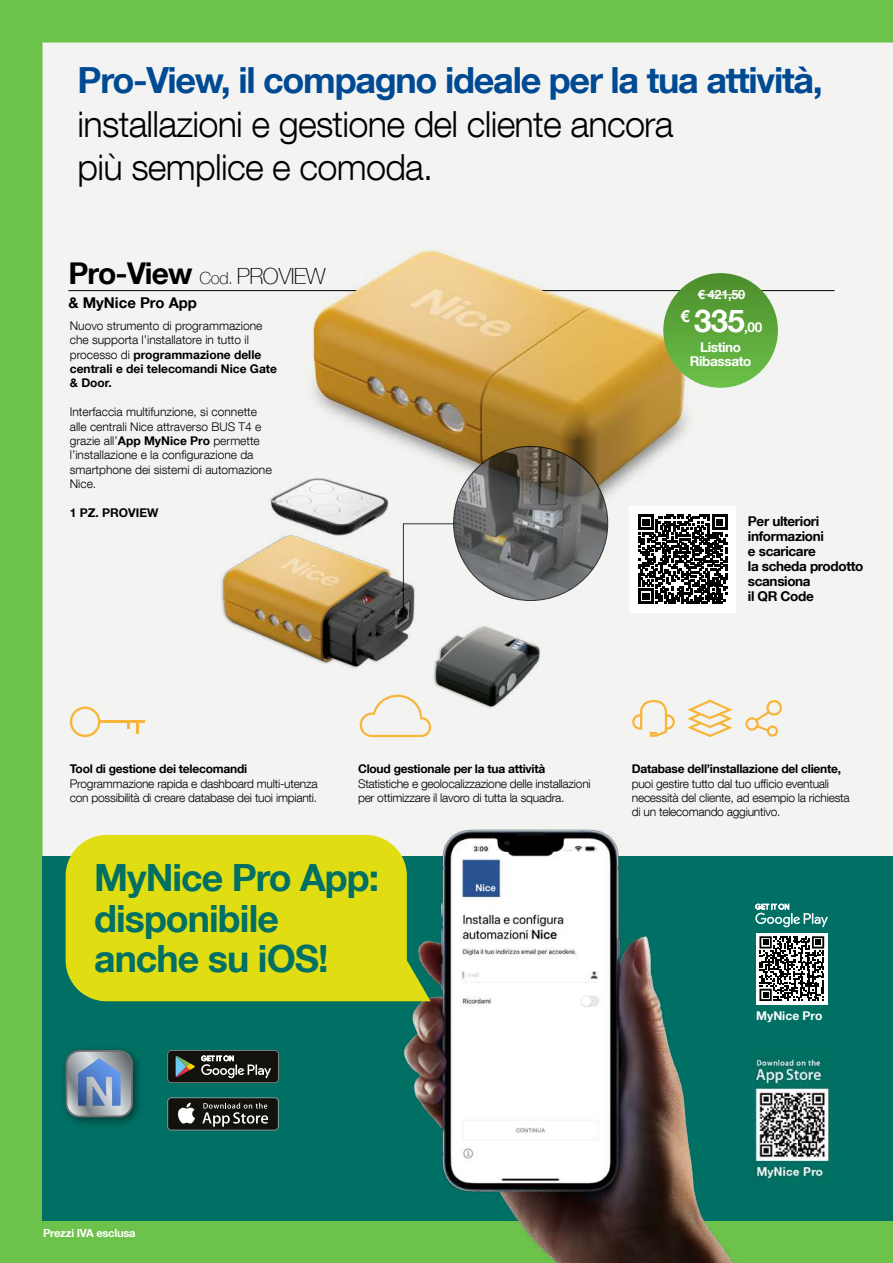
<style>
.page{position:relative;width:893px;height:1263px;background:#6cc24a}
.page>*{position:absolute;margin:0;border:0;box-sizing:border-box;transform-origin:0 0}
.t1{font:700 37.5px/40.5px "Helvetica Neue LT Com";letter-spacing:-.025em;color:#006f64}
.t2{font:300 36px/43.2px "Helvetica Neue LT Com";letter-spacing:-.02em;color:#000}
.t3{font:700 36px "Helvetica Neue LT Com";letter-spacing:-.035em;color:#004a93}
.t4{font:700 31.35px "Helvetica Neue LT Com";color:#fff}
.t5{font:700 30px "Helvetica Neue LT Com";letter-spacing:-.025em;color:#000}
.t6{font:700 14.85px "Helvetica Neue LT Com";color:#000}
.t7{font:700 13.65px "Helvetica Neue LT Com";color:#fff}
.t8{font:700 13.5px/15px "Helvetica Neue LT Com";letter-spacing:-.025em;color:#000}
.t9{font:700 13.5px/13.5px "Helvetica Neue LT Com";letter-spacing:-.025em;color:#fff;text-align:center}
.t10{font:700 12.75px "Helvetica Neue LT Com";color:#fff}
.t11{font:300 12px/14.4px "Helvetica Neue LT Com";color:#000}
.t12{font:300 12px/14.4px "Helvetica Neue LT Com";letter-spacing:-.02em;color:#000}
.t13{font:700 12px "Helvetica Neue LT Com";letter-spacing:-.02em;color:#000}
.t14{font:700 12px "Helvetica Neue LT Com";color:#000}
.t15{font:700 12px "Helvetica Neue LT Com";color:#fff}
.t16{font:700 11.25px "Helvetica Neue LT Com";letter-spacing:-.025em;color:#fff}
.s1{font-weight:100;font-size:16.8px}
.s2{font-weight:100;font-size:22.35px}
.s3{font-weight:700}
</style>
<div class="page">
<div style="left:43px;top:43px;width:850px;height:813px;background:#f3f3f2"></div>
<div style="left:630px;top:506px;width:106px;height:106px;background:#fff"></div>
<svg style="left:638px;top:515px;width:89px;height:89px"></svg>
<div style="left:43px;top:856px;width:850px;height:364px;background:#006f64"></div>
<hr style="left:68px;top:290px;width:766px;height:1px;background:#000">
<div style="left:271px;top:227px;width:438px;height:287px;background:#f3f3f2"></div>
<img style="left:210px;top:450px;width:382px;height:260px">
<svg style="left:403px;top:523px;width:56px;height:91px"></svg>
<img style="left:314px;top:251px;width:370px;height:245px">
<img style="left:454px;top:446px;width:154px;height:154px;border-radius:77px">
<svg style="left:360px;top:695px;width:71px;height:7px"></svg>
<svg style="left:70px;top:706px;width:30px;height:31px"></svg>
<hr style="left:100px;top:721px;width:45px;height:2px;background:#f8b53c">
<svg style="left:137px;top:723px;width:2px;height:10px"></svg>
<svg style="left:127px;top:723px;width:3px;height:6px"></svg>
<svg style="left:685px;top:698px;width:50px;height:4px"></svg>
<svg style="left:744px;top:699px;width:39px;height:39px"></svg>
<svg style="left:631px;top:699px;width:45px;height:3px"></svg>
<img style="left:221px;top:702px;width:516px;height:561px">
<svg style="left:167px;top:1050px;width:112px;height:33px"></svg>
<div style="left:61px;top:1045px;width:83px;height:83px;background:#000;opacity:.45"></div>
<svg style="left:67px;top:1051px;width:65px;height:65px"></svg>
<div style="left:66px;top:1050px;width:67px;height:67px;border:2px solid #706f6f;border-radius:13px"></div>
<div style="left:167px;top:1097px;width:112px;height:33px;background:#378279;border-radius:4px"></div>
<div style="left:168px;top:1098px;width:110px;height:32px;background:#13110c;border-radius:3px"></div>
<svg style="left:178px;top:1102px;width:17px;height:22px"></svg>
<svg style="left:202px;top:1103px;width:66px;height:24px"></svg>
<svg style="left:66px;top:835px;width:365px;height:166px;fill:#e0de12"></svg>
<div style="left:663px;top:273px;width:115px;height:115px;background:linear-gradient(to bottom,#4e8e2e,#6cc14a);border-radius:57px"></div>
<hr style="left:698px;top:294px;width:47px;height:1px;background:#fff">
<img style="left:749px;top:1056px;width:83px;height:126px">
<svg style="left:755px;top:904px;width:73px;height:23px"></svg>
<div style="left:756px;top:933px;width:72px;height:71px;background:#fff"></div>
<svg style="left:759px;top:936px;width:65px;height:65px"></svg>
<h2 class="t3" style="left:78px;top:58px;width:747px">Pro-View, il compagno ideale per la tua attività,</h2>
<h2 class="t2" style="left:78px;top:101px;width:597px">installazioni e gestione del cliente ancora più semplice e comoda.</h2>
<h3 class="t5" style="left:68px;top:254px;width:259px">Pro-View <span class="s1">Cod.</span> <span class="s2">PROVIEW</span></h3>
<p class="t6" style="left:68px;top:293px;width:130px">&amp; MyNice Pro App</p>
<p class="t11" style="left:70px;top:318px;width:209px">Nuovo strumento di programmazione che supporta l’installatore in tutto il processo di <span class="s3">programmazione delle centrali e dei telecomandi Nice Gate &amp; Door.</span></p>
<p class="t11" style="left:70px;top:404px;width:203px">Interfaccia multifunzione, si connette alle centrali Nice attraverso BUS T4 e grazie all’<span class="s3">App MyNice Pro</span> permette l’installazione e la configurazione da smartphone dei sistemi di automazione Nice.</p>
<p class="t14" style="left:70px;top:505px;width:90px">1 PZ. PROVIEW</p>
<p class="t10" style="left:698px;top:286px;width:49px">€ 421,50</p>
<h3 class="t4" style="left:680px;top:301px;width:66px"><sup>€</sup> 335</h3>
<p class="t7" style="left:744px;top:318px;width:20px">,00</p>
<p class="t9" style="left:690px;top:340px;width:63px">Listino<br>Ribassato</p>
<p class="t8" style="left:748px;top:513px;width:117px">Per ulteriori informazioni<br>e scaricare<br>la scheda prodotto scansiona<br>il QR Code</p>
<p class="t13" style="left:70px;top:761px;width:179px">Tool di gestione dei telecomandi</p>
<p class="t12" style="left:70px;top:776px;width:249px">Programmazione rapida e dashboard multi-utenza con possibilità di creare database dei tuoi impianti.</p>
<p class="t13" style="left:358px;top:761px;width:189px">Cloud gestionale per la tua attività</p>
<p class="t12" style="left:358px;top:776px;width:234px">Statistiche e geolocalizzazione delle installazioni per ottimizzare il lavoro di tutta la squadra.</p>
<h1 class="t1" style="left:94px;top:856px;width:287px">MyNice Pro App: disponibile anche su iOS!</h1>
<p class="t13" style="left:632px;top:761px;width:211px">Database dell’installazione del cliente,</p>
<p class="t12" style="left:632px;top:776px;width:219px">puoi gestire tutto dal tuo ufficio eventuali necessità del cliente, ad esempio la richiesta di un telecomando aggiuntivo.</p>
<p class="t15" style="left:756px;top:1008px;width:68px">MyNice Pro</p>
<p class="t16" style="left:43px;top:1226px;width:94px">Prezzi IVA esclusa</p>
</div>
